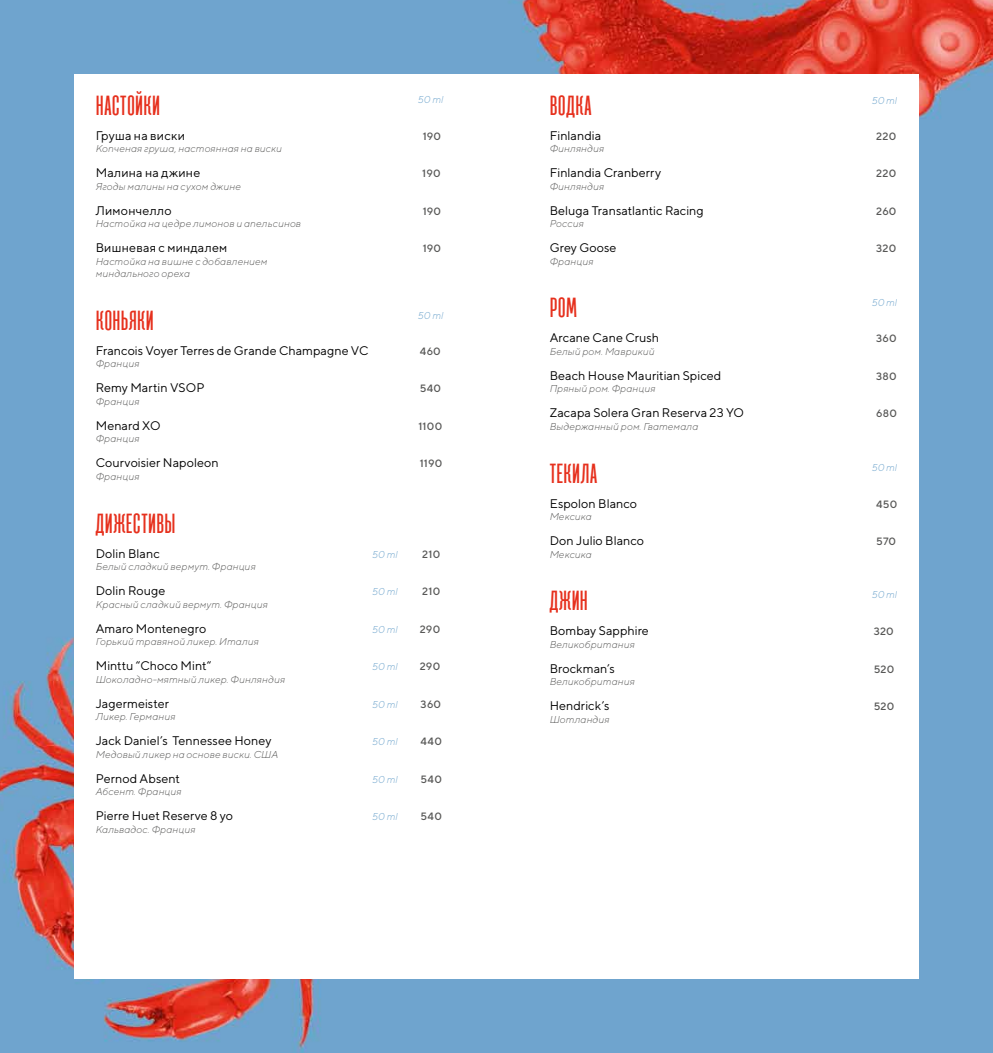
<style>
.page{position:relative;width:993px;height:1053px;background:#fff}
.page>*{position:absolute;margin:0;border:0;box-sizing:border-box;transform-origin:0 0}
.t1{font:700 27.5px "TT Bluescreens";letter-spacing:.02em;color:#e6301d}
.t2{font:12.5px "TT Norms";color:#000}
.t3{font:12.5px "TT Norms";letter-spacing:.02em;color:#000}
.t4{font:500 10.62px "TT Norms";letter-spacing:.02em;color:#575756}
.t5{font:italic 300 10px/12.5px "TT Norms";letter-spacing:.015em;color:#575756}
.t6{font:italic 300 10px "TT Norms";color:#6ea4cc}
</style>
<div class="page">
<img style="left:0;top:0;width:992px;height:1052px">
<div style="left:74px;top:74px;width:844px;height:904px;background:#fff"></div>
<h1 class="t1" style="left:96px;top:90px;width:66px">НАСТОЙКИ</h1>
<p class="t2" style="left:96px;top:128px;width:91px">Груша на виски</p>
<p class="t4" style="left:422px;top:129px;width:20px">190</p>
<p class="t5" style="left:96px;top:142px;width:188px">Копченая груша, настоянная на виски</p>
<p class="t2" style="left:96px;top:165px;width:106px">Малина на джине</p>
<p class="t4" style="left:422px;top:167px;width:20px">190</p>
<p class="t5" style="left:96px;top:180px;width:147px">Ягоды малины на сухом джине</p>
<p class="t3" style="left:96px;top:203px;width:78px">Лимончелло</p>
<p class="t4" style="left:422px;top:204px;width:20px">190</p>
<p class="t5" style="left:96px;top:217px;width:207px">Настойка на цедре лимонов и апельсинов</p>
<p class="t3" style="left:96px;top:240px;width:133px">Вишневая с миндалем</p>
<p class="t4" style="left:422px;top:242px;width:20px">190</p>
<p class="t5" style="left:96px;top:255px;width:173px">Настойка на вишне с добавлением миндального ореха</p>
<h1 class="t1" style="left:96px;top:305px;width:60px">КОНЬЯКИ</h1>
<p class="t2" style="left:96px;top:343px;width:274px">Francois Voyer Terres de Grande Champagne VC</p>
<p class="t4" style="left:419px;top:344px;width:23px">460</p>
<p class="t5" style="left:96px;top:357px;width:45px">Франция</p>
<p class="t2" style="left:96px;top:380px;width:110px">Remy Martin VSOP</p>
<p class="t4" style="left:419px;top:382px;width:23px">540</p>
<p class="t5" style="left:96px;top:395px;width:45px">Франция</p>
<p class="t2" style="left:96px;top:418px;width:66px">Menard XO</p>
<p class="t4" style="left:418px;top:419px;width:25px">1100</p>
<p class="t5" style="left:96px;top:432px;width:45px">Франция</p>
<p class="t2" style="left:96px;top:455px;width:124px">Courvoisier Napoleon</p>
<p class="t4" style="left:419px;top:457px;width:24px">1190</p>
<p class="t5" style="left:96px;top:470px;width:45px">Франция</p>
<h1 class="t1" style="left:96px;top:508px;width:81px">ДИЖЕСТИВЫ</h1>
<p class="t2" style="left:96px;top:545px;width:65px">Dolin Blanc</p>
<p class="t6" style="left:372px;top:548px;width:27px">50 ml</p>
<p class="t4" style="left:422px;top:547px;width:20px">210</p>
<p class="t5" style="left:96px;top:560px;width:161px">Белый сладкий вермут. Франция</p>
<p class="t2" style="left:96px;top:583px;width:71px">Dolin Rouge</p>
<p class="t6" style="left:372px;top:585px;width:27px">50 ml</p>
<p class="t4" style="left:422px;top:584px;width:20px">210</p>
<p class="t5" style="left:96px;top:597px;width:173px">Красный сладкий вермут. Франция</p>
<p class="t2" style="left:96px;top:620px;width:112px">Amaro Montenegro</p>
<p class="t6" style="left:372px;top:623px;width:27px">50 ml</p>
<p class="t4" style="left:419px;top:622px;width:22px">290</p>
<p class="t5" style="left:96px;top:635px;width:165px">Горький травяной ликер. Италия</p>
<p class="t2" style="left:96px;top:658px;width:117px">Minttu “Choco Mint“</p>
<p class="t6" style="left:372px;top:660px;width:27px">50 ml</p>
<p class="t4" style="left:419px;top:659px;width:22px">290</p>
<p class="t5" style="left:96px;top:672px;width:191px">Шоколадно-мятный ликер. Финляндия</p>
<p class="t2" style="left:96px;top:695px;width:75px">Jagermeister</p>
<p class="t6" style="left:372px;top:698px;width:27px">50 ml</p>
<p class="t4" style="left:420px;top:697px;width:22px">360</p>
<p class="t5" style="left:96px;top:710px;width:81px">Ликер. Германия</p>
<p class="t2" style="left:96px;top:733px;width:177px">Jack Daniel’s Tennessee Honey</p>
<p class="t6" style="left:372px;top:735px;width:27px">50 ml</p>
<p class="t4" style="left:420px;top:734px;width:23px">440</p>
<p class="t5" style="left:96px;top:747px;width:184px">Медовый ликер на основе виски. США</p>
<p class="t2" style="left:96px;top:770px;width:86px">Pernod Absent</p>
<p class="t6" style="left:372px;top:773px;width:27px">50 ml</p>
<p class="t4" style="left:420px;top:772px;width:23px">540</p>
<p class="t5" style="left:96px;top:785px;width:87px">Абсент. Франция</p>
<p class="t2" style="left:96px;top:808px;width:139px">Pierre Huet Reserve 8 yo</p>
<p class="t6" style="left:372px;top:810px;width:27px">50 ml</p>
<p class="t4" style="left:420px;top:809px;width:23px">540</p>
<p class="t5" style="left:96px;top:822px;width:101px">Кальвадос. Франция</p>
<p class="t6" style="left:418px;top:93px;width:27px">50 ml</p>
<p class="t6" style="left:418px;top:309px;width:27px">50 ml</p>
<h1 class="t1" style="left:549px;top:90px;width:43px">ВОДКА</h1>
<p class="t2" style="left:549px;top:128px;width:53px">Finlandia</p>
<p class="t4" style="left:875px;top:129px;width:22px">220</p>
<p class="t5" style="left:549px;top:142px;width:56px">Финляндия</p>
<p class="t2" style="left:549px;top:165px;width:113px">Finlandia Cranberry</p>
<p class="t4" style="left:875px;top:167px;width:22px">220</p>
<p class="t5" style="left:549px;top:180px;width:56px">Финляндия</p>
<p class="t2" style="left:549px;top:203px;width:155px">Beluga Transatlantic Racing</p>
<p class="t4" style="left:875px;top:204px;width:22px">260</p>
<p class="t5" style="left:549px;top:217px;width:36px">Россия</p>
<p class="t2" style="left:549px;top:240px;width:68px">Grey Goose</p>
<p class="t4" style="left:875px;top:242px;width:22px">320</p>
<p class="t5" style="left:549px;top:255px;width:45px">Франция</p>
<h1 class="t1" style="left:549px;top:293px;width:29px">РОМ</h1>
<p class="t2" style="left:549px;top:330px;width:111px">Arcane Cane Crush</p>
<p class="t4" style="left:875px;top:332px;width:22px">360</p>
<p class="t5" style="left:549px;top:345px;width:106px">Белый ром. Маврикий</p>
<p class="t2" style="left:549px;top:368px;width:173px">Beach House Mauritian Spiced</p>
<p class="t4" style="left:875px;top:369px;width:22px">380</p>
<p class="t5" style="left:549px;top:382px;width:107px">Пряный ром. Франция</p>
<p class="t2" style="left:549px;top:405px;width:196px">Zacapa Solera Gran Reserva 23 YO</p>
<p class="t4" style="left:875px;top:407px;width:22px">680</p>
<p class="t5" style="left:549px;top:420px;width:150px">Выдержанный ром. Гватемала</p>
<h1 class="t1" style="left:549px;top:458px;width:49px">ТЕКИЛА</h1>
<p class="t2" style="left:549px;top:495px;width:89px">Espolon Blanco</p>
<p class="t4" style="left:875px;top:497px;width:22px">450</p>
<p class="t5" style="left:549px;top:510px;width:44px">Мексика</p>
<p class="t2" style="left:549px;top:533px;width:96px">Don Julio Blanco</p>
<p class="t4" style="left:875px;top:534px;width:21px">570</p>
<p class="t5" style="left:549px;top:547px;width:44px">Мексика</p>
<h1 class="t1" style="left:549px;top:585px;width:40px">ДЖИН</h1>
<p class="t2" style="left:549px;top:623px;width:101px">Bombay Sapphire</p>
<p class="t4" style="left:873px;top:624px;width:22px">320</p>
<p class="t5" style="left:549px;top:637px;width:87px">Великобритания</p>
<p class="t2" style="left:549px;top:660px;width:67px">Brockman’s</p>
<p class="t4" style="left:873px;top:662px;width:22px">520</p>
<p class="t5" style="left:549px;top:675px;width:87px">Великобритания</p>
<p class="t2" style="left:549px;top:698px;width:61px">Hendrick’s</p>
<p class="t4" style="left:873px;top:699px;width:22px">520</p>
<p class="t5" style="left:549px;top:712px;width:61px">Шотландия</p>
<p class="t6" style="left:871px;top:95px;width:27px">50 ml</p>
<p class="t6" style="left:871px;top:296px;width:27px">50 ml</p>
<p class="t6" style="left:871px;top:461px;width:27px">50 ml</p>
<p class="t6" style="left:871px;top:588px;width:27px">50 ml</p>
</div>
